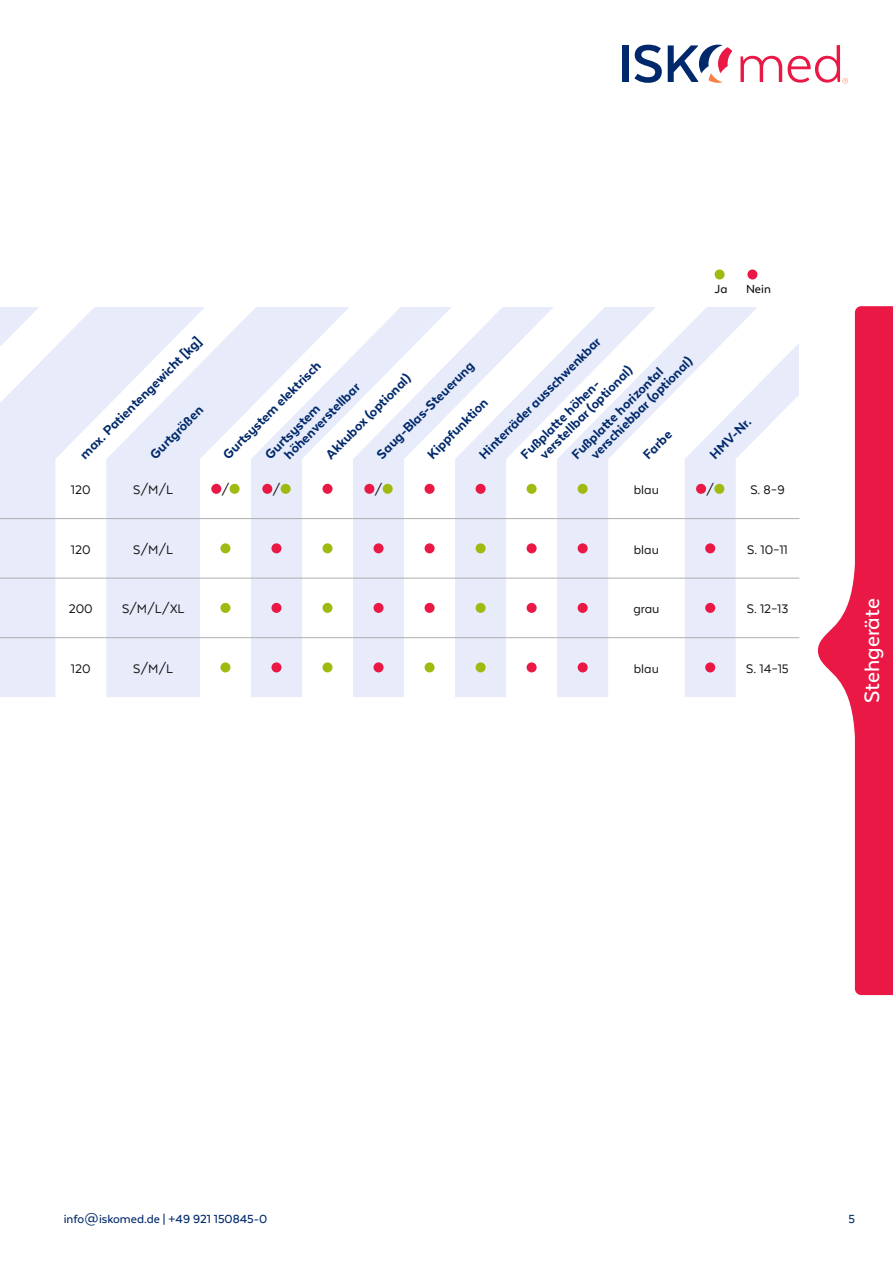
<style>
.page{position:relative;width:893px;height:1263px;background:#fff}
.page>*{position:absolute;margin:0;border:0;box-sizing:border-box;transform-origin:0 0}
.t1{font:500 24px "Texta Alt";color:#fff}
.t2{font:800 15px "Texta Alt";color:#00296b}
.t3{font:14.25px "Texta Alt";color:#11110f}
.t4{font:500 13.5px "Texta Alt";color:#00296b}
.t5{font:500 13.5px "Texta Alt";letter-spacing:-.005em;color:#11110f}
</style>
<div class="page">
<svg style="left:818px;top:306px;width:75px;height:689px;fill:#ea1845"></svg>
<svg style="left:0;top:307px;width:106px;height:390px;fill:#e7ebfa"></svg>
<svg style="left:106px;top:307px;width:145px;height:390px;fill:#e7ebfa"></svg>
<svg style="left:0;top:307px;width:39px;height:40px"></svg>
<svg style="left:251px;top:307px;width:102px;height:390px;fill:#e7ebfa"></svg>
<svg style="left:353px;top:307px;width:102px;height:390px"></svg>
<svg style="left:455px;top:307px;width:102px;height:390px;fill:#edeefa"></svg>
<svg style="left:557px;top:307px;width:200px;height:390px"></svg>
<svg style="left:685px;top:343px;width:114px;height:354px"></svg>
<hr style="left:0;top:518px;width:55px;height:1px;background:#adafaf">
<hr style="left:55px;top:518px;width:51px;height:1px;background:#adafaf">
<hr style="left:106px;top:518px;width:94px;height:1px;background:#adafaf">
<hr style="left:200px;top:518px;width:51px;height:1px;background:#adafaf">
<hr style="left:251px;top:518px;width:51px;height:1px;background:#adafaf">
<hr style="left:302px;top:518px;width:51px;height:1px;background:#adafaf">
<hr style="left:353px;top:518px;width:51px;height:1px;background:#adafaf">
<hr style="left:404px;top:518px;width:51px;height:1px;background:#adafaf">
<hr style="left:455px;top:518px;width:51px;height:1px;background:#adafaf">
<hr style="left:506px;top:518px;width:51px;height:1px;background:#adafaf">
<hr style="left:557px;top:518px;width:51px;height:1px;background:#adafaf">
<hr style="left:608px;top:518px;width:77px;height:1px;background:#adafaf">
<hr style="left:685px;top:518px;width:51px;height:1px;background:#adafaf">
<hr style="left:736px;top:518px;width:63px;height:1px;background:#adafaf">
<hr style="left:0;top:578px;width:55px;height:1px;background:#adafaf">
<hr style="left:55px;top:578px;width:51px;height:1px;background:#adafaf">
<hr style="left:106px;top:578px;width:94px;height:1px;background:#adafaf">
<hr style="left:200px;top:578px;width:51px;height:1px;background:#adafaf">
<hr style="left:251px;top:578px;width:51px;height:1px;background:#adafaf">
<hr style="left:302px;top:578px;width:51px;height:1px;background:#adafaf">
<hr style="left:353px;top:578px;width:51px;height:1px;background:#adafaf">
<hr style="left:404px;top:578px;width:51px;height:1px;background:#adafaf">
<hr style="left:455px;top:578px;width:51px;height:1px;background:#adafaf">
<hr style="left:506px;top:578px;width:51px;height:1px;background:#adafaf">
<hr style="left:557px;top:578px;width:51px;height:1px;background:#adafaf">
<hr style="left:608px;top:578px;width:77px;height:1px;background:#adafaf">
<hr style="left:685px;top:578px;width:51px;height:1px;background:#adafaf">
<hr style="left:736px;top:578px;width:63px;height:1px;background:#adafaf">
<hr style="left:0;top:637px;width:55px;height:1px;background:#adafaf">
<hr style="left:55px;top:637px;width:51px;height:1px;background:#adafaf">
<hr style="left:106px;top:637px;width:94px;height:1px;background:#adafaf">
<hr style="left:200px;top:637px;width:51px;height:1px;background:#adafaf">
<hr style="left:251px;top:637px;width:51px;height:1px;background:#adafaf">
<hr style="left:302px;top:637px;width:51px;height:1px;background:#adafaf">
<hr style="left:353px;top:637px;width:51px;height:1px;background:#adafaf">
<hr style="left:404px;top:637px;width:51px;height:1px;background:#adafaf">
<hr style="left:455px;top:637px;width:51px;height:1px;background:#adafaf">
<hr style="left:506px;top:637px;width:51px;height:1px;background:#adafaf">
<hr style="left:557px;top:637px;width:51px;height:1px;background:#adafaf">
<hr style="left:608px;top:637px;width:77px;height:1px;background:#adafaf">
<hr style="left:685px;top:637px;width:51px;height:1px;background:#adafaf">
<hr style="left:736px;top:637px;width:63px;height:1px;background:#adafaf">
<div style="left:220px;top:662px;width:10px;height:10px;background:#a0ba11;border-radius:50%"></div>
<div style="left:271px;top:662px;width:10px;height:10px;background:#ea1845;border-radius:50%"></div>
<div style="left:322px;top:662px;width:11px;height:10px;background:#a0ba11;border-radius:50%"></div>
<div style="left:373px;top:662px;width:11px;height:10px;background:#ea1845;border-radius:50%"></div>
<div style="left:425px;top:662px;width:10px;height:10px;background:#a0ba11;border-radius:50%"></div>
<div style="left:476px;top:662px;width:10px;height:10px;background:#a0ba11;border-radius:50%"></div>
<div style="left:527px;top:662px;width:10px;height:10px;background:#ea1845;border-radius:50%"></div>
<div style="left:578px;top:662px;width:10px;height:10px;background:#ea1845;border-radius:50%"></div>
<div style="left:705px;top:662px;width:10px;height:10px;background:#ea1845;border-radius:50%"></div>
<div style="left:220px;top:543px;width:10px;height:10px;background:#a0ba11;border-radius:50%"></div>
<div style="left:271px;top:543px;width:10px;height:10px;background:#ea1845;border-radius:50%"></div>
<div style="left:322px;top:543px;width:11px;height:10px;background:#a0ba11;border-radius:50%"></div>
<div style="left:373px;top:543px;width:11px;height:10px;background:#ea1845;border-radius:50%"></div>
<div style="left:425px;top:543px;width:10px;height:10px;background:#ea1845;border-radius:50%"></div>
<div style="left:476px;top:543px;width:10px;height:10px;background:#a0ba11;border-radius:50%"></div>
<div style="left:527px;top:543px;width:10px;height:10px;background:#ea1845;border-radius:50%"></div>
<div style="left:578px;top:543px;width:10px;height:10px;background:#ea1845;border-radius:50%"></div>
<div style="left:705px;top:543px;width:10px;height:10px;background:#ea1845;border-radius:50%"></div>
<div style="left:220px;top:603px;width:10px;height:10px;background:#a0ba11;border-radius:50%"></div>
<div style="left:271px;top:603px;width:10px;height:10px;background:#ea1845;border-radius:50%"></div>
<div style="left:322px;top:603px;width:11px;height:10px;background:#a0ba11;border-radius:50%"></div>
<div style="left:373px;top:603px;width:11px;height:10px;background:#ea1845;border-radius:50%"></div>
<div style="left:425px;top:603px;width:10px;height:10px;background:#ea1845;border-radius:50%"></div>
<div style="left:476px;top:603px;width:10px;height:10px;background:#a0ba11;border-radius:50%"></div>
<div style="left:527px;top:603px;width:10px;height:10px;background:#ea1845;border-radius:50%"></div>
<div style="left:578px;top:603px;width:10px;height:10px;background:#ea1845;border-radius:50%"></div>
<div style="left:705px;top:603px;width:10px;height:10px;background:#ea1845;border-radius:50%"></div>
<div style="left:322px;top:484px;width:11px;height:10px;background:#ea1845;border-radius:50%"></div>
<div style="left:425px;top:484px;width:10px;height:10px;background:#ea1845;border-radius:50%"></div>
<div style="left:476px;top:484px;width:10px;height:10px;background:#ea1845;border-radius:50%"></div>
<div style="left:527px;top:484px;width:10px;height:10px;background:#a0ba11;border-radius:50%"></div>
<div style="left:578px;top:484px;width:10px;height:10px;background:#a0ba11;border-radius:50%"></div>
<div style="left:715px;top:269px;width:10px;height:10px;background:#a0ba11;border-radius:50%"></div>
<div style="left:747px;top:269px;width:10px;height:10px;background:#ea1845;border-radius:50%"></div>
<div style="left:211px;top:484px;width:10px;height:10px;background:#ea1845;border-radius:50%"></div>
<div style="left:230px;top:484px;width:10px;height:10px;background:#a0ba11;border-radius:50%"></div>
<div style="left:262px;top:484px;width:10px;height:10px;background:#ea1845;border-radius:50%"></div>
<div style="left:281px;top:484px;width:10px;height:10px;background:#a0ba11;border-radius:50%"></div>
<div style="left:364px;top:484px;width:10px;height:10px;background:#ea1845;border-radius:50%"></div>
<div style="left:383px;top:484px;width:10px;height:10px;background:#a0ba11;border-radius:50%"></div>
<div style="left:696px;top:484px;width:10px;height:10px;background:#ea1845;border-radius:50%"></div>
<div style="left:714px;top:484px;width:10px;height:10px;background:#a0ba11;border-radius:50%"></div>
<div style="left:622px;top:45px;width:7px;height:37px;background:#00296b"></div>
<svg style="left:634px;top:45px;width:28px;height:38px"></svg>
<svg style="left:740px;top:56px;width:42px;height:26px"></svg>
<svg style="left:668px;top:45px;width:64px;height:38px"></svg>
<svg style="left:788px;top:45px;width:60px;height:38px"></svg>
<p class="t2" style="left:77px;top:451px;width:168px;rotate:-45deg">max. Patientengewicht [kg]</p>
<p class="t2" style="left:147px;top:451px;width:70px;rotate:-45deg">Gurtgrößen</p>
<p class="t5" style="left:715px;top:282px;width:14px">Ja</p>
<p class="t5" style="left:746px;top:282px;width:26px">Nein</p>
<p class="t2" style="left:476px;top:451px;width:167px;rotate:-45deg">Hinterräder ausschwenkbar</p>
<p class="t2" style="left:587px;top:451px;width:139px;rotate:-45deg">verschiebbar (optional)</p>
<p class="t2" style="left:220px;top:451px;width:134px;rotate:-45deg">Gurtsystem elektrisch</p>
<p class="t2" style="left:373px;top:451px;width:133px;rotate:-45deg">Saug-Blas-Steuerung</p>
<p class="t2" style="left:537px;top:451px;width:126px;rotate:-45deg">verstellbar (optional)</p>
<p class="t2" style="left:568px;top:451px;width:125px;rotate:-45deg">Fußplatte horizontal</p>
<p class="t2" style="left:322px;top:451px;width:116px;rotate:-45deg">Akkubox (optional)</p>
<p class="t2" style="left:518px;top:451px;width:108px;rotate:-45deg">Fußplatte höhen-</p>
<p class="t2" style="left:281px;top:451px;width:103px;rotate:-45deg">höhenverstellbar</p>
<p class="t2" style="left:424px;top:451px;width:81px;rotate:-45deg">Kippfunktion</p>
<p class="t2" style="left:262px;top:451px;width:73px;rotate:-45deg">Gurtsystem</p>
<p class="t2" style="left:640px;top:451px;width:36px;rotate:-45deg">Farbe</p>
<p class="t2" style="left:706px;top:451px;width:54px;rotate:-45deg">HMV-Nr.</p>
<p class="t3" style="left:71px;top:482px;width:21px">120</p>
<p class="t3" style="left:133px;top:482px;width:41px">S/M/L</p>
<p class="t3" style="left:221px;top:482px;width:10px">/</p>
<p class="t3" style="left:272px;top:482px;width:10px">/</p>
<p class="t3" style="left:374px;top:482px;width:10px">/</p>
<p class="t3" style="left:634px;top:482px;width:27px">blau</p>
<p class="t3" style="left:706px;top:482px;width:10px">/</p>
<p class="t3" style="left:750px;top:482px;width:36px">S. 8–9</p>
<p class="t3" style="left:71px;top:542px;width:21px">120</p>
<p class="t3" style="left:133px;top:542px;width:41px">S/M/L</p>
<p class="t3" style="left:634px;top:542px;width:27px">blau</p>
<p class="t3" style="left:747px;top:542px;width:42px">S. 10–11</p>
<p class="t3" style="left:69px;top:602px;width:26px">200</p>
<p class="t3" style="left:122px;top:602px;width:64px">S/M/L/XL</p>
<p class="t3" style="left:633px;top:602px;width:28px">grau</p>
<p class="t3" style="left:747px;top:602px;width:43px">S. 12–13</p>
<p class="t3" style="left:71px;top:661px;width:21px">120</p>
<p class="t3" style="left:133px;top:661px;width:41px">S/M/L</p>
<p class="t3" style="left:634px;top:661px;width:27px">blau</p>
<p class="t3" style="left:746px;top:661px;width:44px">S. 14–15</p>
<h1 class="t1" style="left:860px;top:703px;width:106px;rotate:-90deg">Stehgeräte</h1>
<p class="t4" style="left:64px;top:1212px;width:205px">info@iskomed.de | +49 921 150845-0</p>
<p class="t4" style="left:848px;top:1212px;width:8px">5</p>
</div>
